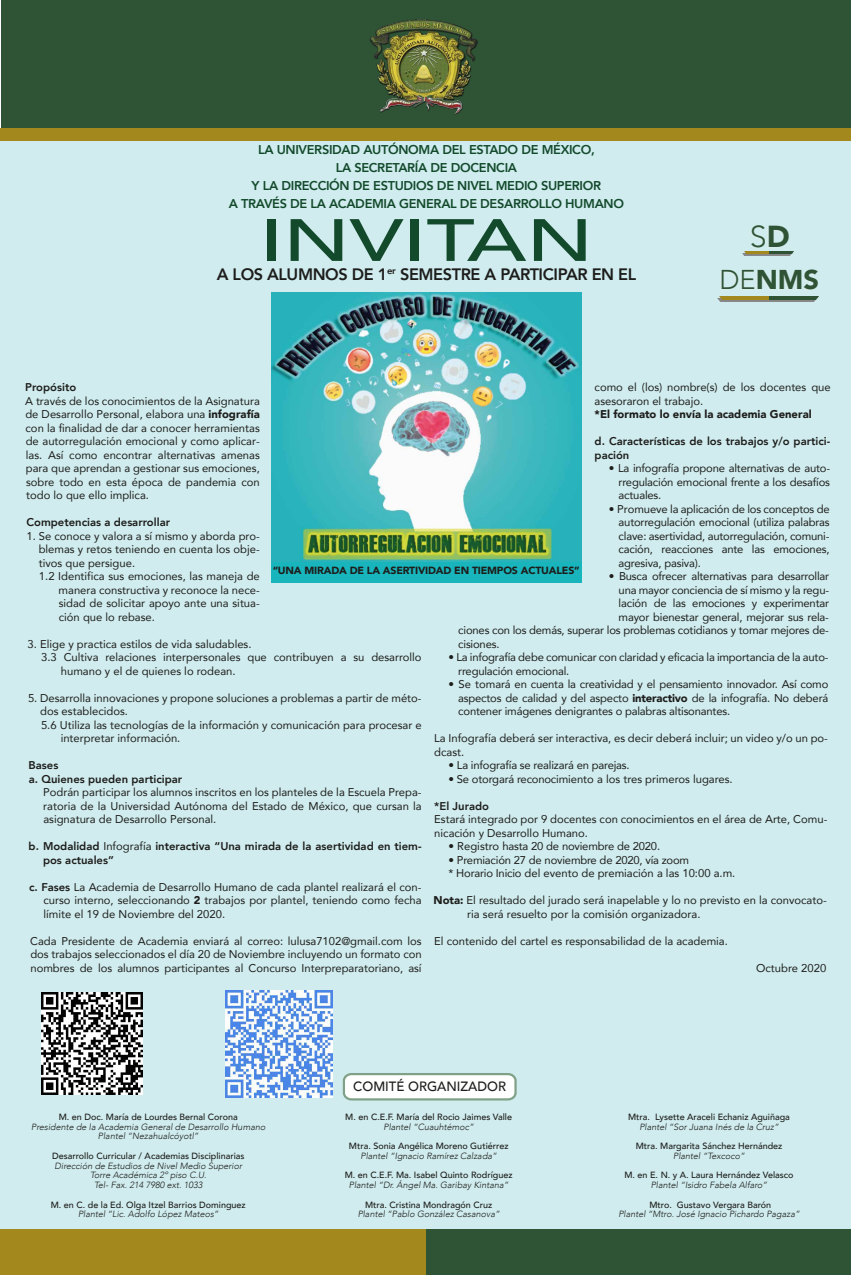
<style>
.page{position:relative;width:851px;height:1276px;background:#fff}
.page>*{position:absolute;margin:0;border:0;box-sizing:border-box;transform-origin:0 0}
.t1{font:500 59.03px "Avenir";color:#134a2c;scale:1.43 1}
.t2{font:300 30.3px "Avenir";color:#2f5335}
.t3{font:900 27.15px "Avenir";color:#2f5335}
.t4{font:800 16.5px "Avenir";letter-spacing:-.025em;color:#1d1d1b}
.t5{font:500 13.42px "Avenir";color:#1d1d1b}
.t6{font:800 12.75px/18px "Avenir";letter-spacing:-.025em;color:#134a2c;text-align:center}
.t7{font:11.25px/13.5px "Avenir";color:#1d1d1b;text-align:justify}
.t8{font:800 11.25px/13.5px "Avenir";color:#1d1d1b}
.t9{font:900 11.25px "Avenir";color:#1d1d1b}
.t10{font:900 10.43px "Avenir";letter-spacing:-.015em;color:#1d1d1b}
.t11{font:italic 300 9px/9.8px "Avenir";color:#1d1d1b;text-align:center}
.t12{font:500 9px "Avenir";color:#1d1d1b}
.s1{font-weight:900}
.s2{font-weight:300}
.s3{font-weight:400}
.s4{font-weight:800}
</style>
<div class="page">
<div style="left:0;top:141px;width:850px;height:1089px;background:#d0ecee"></div>
<img style="left:271px;top:293px;width:310px;height:269px">
<div style="left:271px;top:562px;width:310px;height:20px;background:#19b5bc"></div>
<div style="left:1px;top:0;width:849px;height:128px;background:#2f5335"></div>
<div style="left:425px;top:1229px;width:425px;height:45px;background:#2f5335"></div>
<div style="left:0;top:1229px;width:425px;height:45px;background:#a3881d"></div>
<div style="left:1px;top:128px;width:849px;height:13px;background:#a3881d"></div>
<img style="left:370px;top:19px;width:108px;height:96px">
<hr style="left:766px;top:299px;width:61px;height:3px;background:#878787">
<hr style="left:706px;top:299px;width:60px;height:3px;background:#878787">
<hr style="left:767px;top:253px;width:26px;height:3px;background:#878787">
<hr style="left:741px;top:253px;width:26px;height:3px;background:#878787">
<hr style="left:768px;top:297px;width:61px;height:3px;background:#2f5335">
<hr style="left:708px;top:297px;width:60px;height:3px;background:#a3881d">
<hr style="left:769px;top:251px;width:25px;height:3px;background:#2f5335">
<hr style="left:743px;top:251px;width:26px;height:3px;background:#a3881d">
<svg style="left:342px;top:1073px;width:175px;height:28px;background:#e7ede9"></svg>
<img style="left:225px;top:990px;width:107px;height:107px">
<img style="left:41px;top:992px;width:102px;height:102px">
<p class="t6" style="left:229px;top:140px;width:396px">LA UNIVERSIDAD AUTÓNOMA DEL ESTADO DE MÉXICO,<br>LA SECRETARÍA DE DOCENCIA<br>Y LA DIRECCIÓN DE ESTUDIOS DE NIVEL MEDIO SUPERIOR<br>A TRAVÉS DE LA ACADEMIA GENERAL DE DESARROLLO HUMANO</p>
<h1 class="t1" style="left:259px;top:189px;width:235px">INVITAN</h1>
<h3 class="t4" style="left:217px;top:261px;width:421px">A LOS ALUMNOS DE 1<sup>er</sup> SEMESTRE A PARTICIPAR EN EL</h3>
<h2 class="t2" style="left:749px;top:218px;width:41px">S<span class="s1">D</span></h2>
<h3 class="t3" style="left:719px;top:256px;width:101px"><span class="s2">DE</span>NMS</h3>
<p class="t7" style="left:594px;top:380px;width:237px">como el (los) nombre(s) de los docentes que asesoraron el trabajo.</p>
<p class="t9" style="left:594px;top:404px;width:218px">*El formato lo envía la academia General</p>
<p class="t8" style="left:594px;top:434px;width:237px">d. Características de los trabajos y/o partici&shy;pación</p>
<p class="t7" style="left:618px;top:461px;width:213px;text-indent:-10px">• La infografía propone alternativas de auto&shy;rregulación emocional frente a los desafíos actuales.</p>
<p class="t7" style="left:618px;top:501px;width:212px;text-indent:-10px">• Promueve la aplicación de los conceptos de autorregulación emocional (utiliza palabras clave: asertividad, autorregulación, comuni&shy;cación, reacciones ante las emociones, agresiva, pasiva).</p>
<p class="t7" style="left:608px;top:569px;width:222px">• Busca ofrecer alternativas para desarrollar</p>
<p class="t7" style="left:618px;top:582px;width:212px">una mayor conciencia de sí mismo y la regu-</p>
<p class="t7" style="left:618px;top:596px;width:212px">lación de las emociones y experimentar</p>
<p class="t7" style="left:618px;top:609px;width:212px">mayor bienestar general, mejorar sus rela-</p>
<p class="t7" style="left:458px;top:623px;width:372px">ciones con los demás, superar los problemas cotidianos y tomar mejores de-</p>
<p class="t7" style="left:458px;top:636px;width:43px">cisiones.</p>
<p class="t7" style="left:458px;top:650px;width:372px;text-indent:-10px">• La infografía debe comunicar con claridad y eficacia la importancia de la auto&shy;rregulación emocional.</p>
<p class="t7" style="left:458px;top:677px;width:371px;text-indent:-10px">• Se tomará en cuenta la creatividad y el pensamiento innovador. Así como aspectos de calidad y del aspecto <span class="s1">interactivo</span> de la infografía. No deberá contener imágenes denigrantes o palabras altisonantes.</p>
<p class="t7" style="left:434px;top:731px;width:395px">La Infografía deberá ser interactiva, es decir deberá incluir; un video y/o un po&shy;dcast.</p>
<p class="t7" style="left:448px;top:758px;width:182px">• La infografía se realizará en parejas.</p>
<p class="t7" style="left:448px;top:771px;width:285px">• Se otorgará reconocimiento a los tres primeros lugares.</p>
<p class="t8" style="left:434px;top:799px;width:56px">*El Jurado</p>
<p class="t7" style="left:434px;top:812px;width:394px">Estará integrado por 9 docentes con conocimientos en el área de Arte, Comu&shy;nicación y Desarrollo Humano.</p>
<p class="t7" style="left:448px;top:839px;width:213px">• Registro hasta 20 de noviembre de 2020.</p>
<p class="t7" style="left:448px;top:852px;width:288px">• Premiación 27 de noviembre de 2020, vía zoom<br>* Horario Inicio del evento de premiación a las 10:00 a.m.</p>
<p class="t7" style="left:467px;top:893px;width:361px;text-indent:-34px"><span class="s1">Nota:</span> El resultado del jurado será inapelable y lo no previsto en la convocato&shy;ria será resuelto por la comisión organizadora.</p>
<p class="t7" style="left:434px;top:933px;width:295px">El contenido del cartel es responsabilidad de la academia.</p>
<p class="t7" style="left:756px;top:960px;width:72px">Octubre 2020</p>
<p class="t8" style="left:25px;top:380px;width:53px">Propósito</p>
<p class="t7" style="left:25px;top:393px;width:236px">A través de los conocimientos de la Asignatura de Desarrollo Personal, elabora una <span class="s1">infografía </span>con la finalidad de dar a conocer herramientas de autorregulación emocional y como aplicar&shy;las. Así como encontrar alternativas amenas para que aprendan a gestionar sus emociones, sobre todo en esta época de pandemia con todo lo que ello implica.</p>
<p class="t8" style="left:26px;top:515px;width:145px">Competencias a desarrollar</p>
<p class="t7" style="left:27px;top:528px;width:235px">1. Se conoce y valora a sí mismo y aborda pro-</p>
<p class="t7" style="left:39px;top:542px;width:222px">blemas y retos teniendo en cuenta los obje-</p>
<p class="t7" style="left:39px;top:555px;width:98px">tivos que persigue.</p>
<p class="t7" style="left:39px;top:569px;width:222px">1.2 Identifica sus emociones, las maneja de</p>
<p class="t7" style="left:59px;top:582px;width:203px">manera constructiva y reconoce la nece-</p>
<p class="t7" style="left:59px;top:596px;width:202px">sidad de solicitar apoyo ante una situa-</p>
<p class="t7" style="left:59px;top:609px;width:98px">ción que lo rebase.</p>
<p class="t7" style="left:28px;top:636px;width:225px">3. Elige y practica estilos de vida saludables.</p>
<p class="t7" style="left:41px;top:650px;width:382px">3.3 Cultiva relaciones interpersonales que contribuyen a su desarrollo</p>
<p class="t7" style="left:61px;top:663px;width:176px">humano y el de quienes lo rodean.</p>
<p class="t7" style="left:28px;top:690px;width:395px">5. Desarrolla innovaciones y propone soluciones a problemas a partir de méto-</p>
<p class="t7" style="left:40px;top:704px;width:89px">dos establecidos.</p>
<p class="t7" style="left:41px;top:717px;width:382px">5.6 Utiliza las tecnologías de la información y comunicación para procesar e</p>
<p class="t7" style="left:61px;top:731px;width:121px">interpretar información.</p>
<p class="t8" style="left:29px;top:758px;width:155px">Bases<br>a. Quienes pueden participar</p>
<p class="t7" style="left:43px;top:785px;width:380px">Podrán participar los alumnos inscritos en los planteles de la Escuela Prepa&shy;ratoria de la Universidad Autónoma del Estado de México, que cursan la asignatura de Desarrollo Personal.</p>
<p class="t8" style="left:43px;top:839px;width:380px;text-indent:-14px">b. Modalidad <span class="s3">Infografía</span> interactiva “Una mirada de la asertividad en tiem&shy;pos actuales”</p>
<p class="t7" style="left:43px;top:879px;width:380px;text-indent:-14px"><span class="s4">c. Fases</span> La Academia de Desarrollo Humano de cada plantel realizará el con&shy;curso interno, seleccionando <span class="s1">2</span> trabajos por plantel, teniendo como fecha límite el 19 de Noviembre del 2020.</p>
<p class="t7" style="left:30px;top:933px;width:393px">Cada Presidente de Academia enviará al correo: lulusa7102@gmail.com los dos trabajos seleccionados el día 20 de Noviembre incluyendo un formato con nombres de los alumnos participantes al Concurso Interpreparatoriano, así</p>
<p class="t10" style="left:272px;top:562px;width:308px">“UNA MIRADA DE LA ASERTIVIDAD EN TIEMPOS ACTUALES”</p>
<p class="t12" style="left:59px;top:1109px;width:180px">M. en Doc. María de Lourdes Bernal Corona</p>
<p class="t11" style="left:31px;top:1121px;width:235px">Presidente de la Academia General de Desarrollo Humano<br>Plantel “Nezahualcóyotl”</p>
<p class="t12" style="left:52px;top:1148px;width:194px">Desarrollo Curricular / Academias Disciplinarias</p>
<p class="t11" style="left:55px;top:1160px;width:189px">Dirección de Estudios de Nivel Medio Superior<br>Torre Académica 2º piso C.U.<br>Tel- Fax. 214 7980 ext. 1033</p>
<p class="t12" style="left:51px;top:1196px;width:196px">M. en C. de la Ed. Olga Itzel Barrios Dominguez</p>
<p class="t11" style="left:78px;top:1209px;width:142px">Plantel “Lic. Adolfo López Mateos”</p>
<p class="t5" style="left:353px;top:1075px;width:154px">COMITÉ ORGANIZADOR</p>
<p class="t12" style="left:345px;top:1109px;width:168px">M. en C.E.F. María del Rocio Jaimes Valle</p>
<p class="t11" style="left:383px;top:1121px;width:92px">Plantel “Cuauhtémoc”</p>
<p class="t12" style="left:349px;top:1138px;width:161px">Mtra. Sonia Angélica Moreno Gutiérrez</p>
<p class="t11" style="left:360px;top:1151px;width:138px">Plantel “Ignacio Ramírez Calzada”</p>
<p class="t12" style="left:344px;top:1167px;width:169px">M. en C.E.F. Ma. Isabel Quinto Rodríguez</p>
<p class="t11" style="left:349px;top:1180px;width:161px">Plantel “Dr. Ángel Ma. Garibay Kintana”</p>
<p class="t12" style="left:365px;top:1196px;width:129px">Mtra. Cristina Mondragón Cruz</p>
<p class="t11" style="left:357px;top:1209px;width:143px">Plantel “Pablo González Casanova”</p>
<p class="t12" style="left:628px;top:1109px;width:163px">Mtra. Lysette Araceli Echaniz Aguiñaga</p>
<p class="t11" style="left:639px;top:1121px;width:141px">Plantel “Sor Juana Inés de la Cruz”</p>
<p class="t12" style="left:635px;top:1138px;width:148px">Mtra. Margarita Sánchez Hernández</p>
<p class="t11" style="left:673px;top:1151px;width:73px">Plantel “Texcoco”</p>
<p class="t12" style="left:624px;top:1167px;width:171px">M. en E. N. y A. Laura Hernández Velasco</p>
<p class="t11" style="left:650px;top:1180px;width:118px">Plantel “Isidro Fabela Alfaro”</p>
<p class="t12" style="left:649px;top:1196px;width:123px">Mtro. Gustavo Vergara Barón</p>
<p class="t11" style="left:618px;top:1209px;width:183px">Plantel “Mtro. José Ignacio Pichardo Pagaza”</p>
</div>
